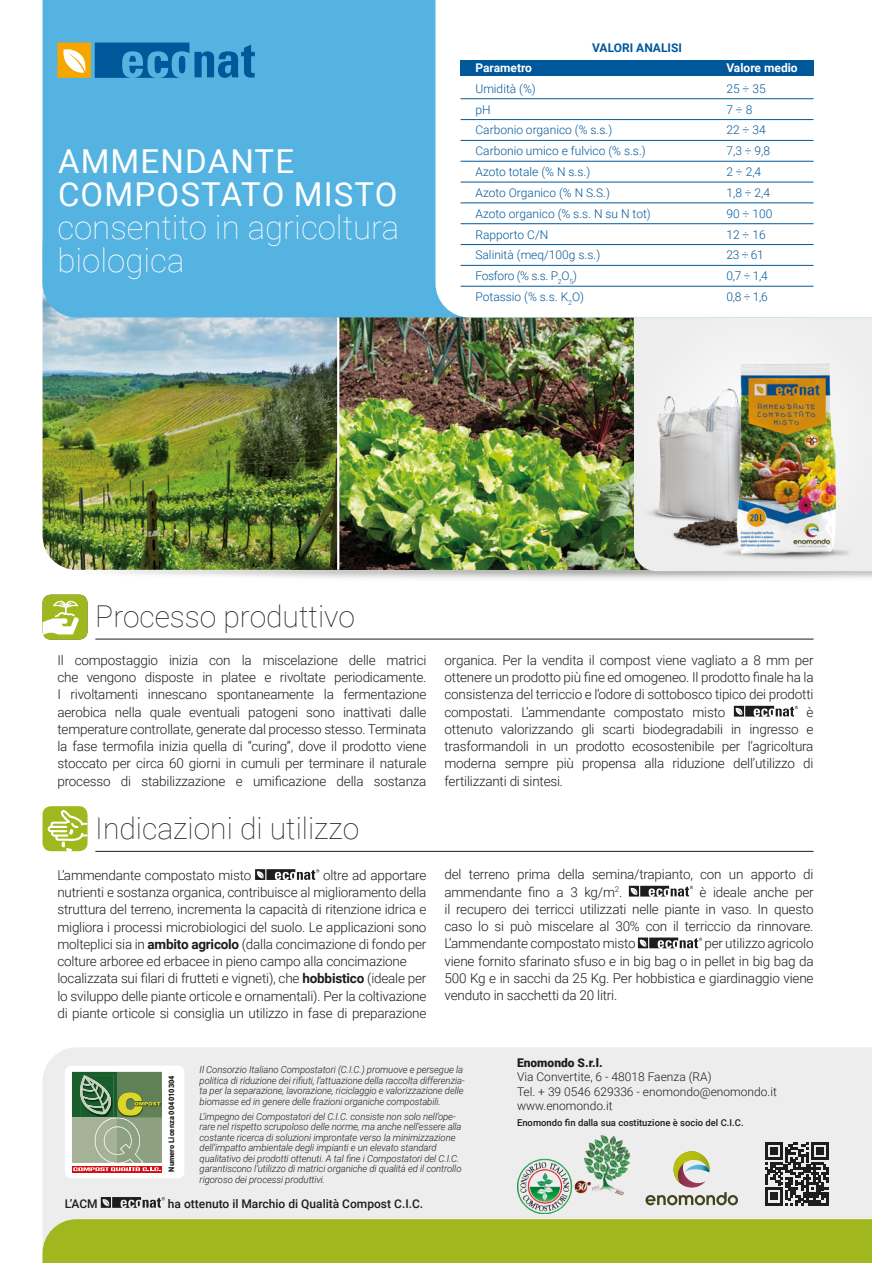
<style>
.page{position:relative;width:872px;height:1263px;background:#fff}
.page>*{position:absolute;margin:0;border:0;box-sizing:border-box;transform-origin:0 0}
.t1{font:100 33px/33px "Roboto";color:#fff}
.t2{font:33px/33px "Roboto";letter-spacing:.035em;color:#fff}
.t3{font:100 30px "Roboto";color:#1d1d1b}
.t4{font:300 13.5px/17.2px "Roboto";letter-spacing:-.015em;color:#1d1d1b;text-align:justify}
.t5{font:300 12px "Roboto";color:#00589b}
.t6{font:300 12px "Roboto";color:#1d1d1b}
.t7{font:500 12px "Roboto";color:#1d1d1b}
.t8{font:700 12px "Roboto";color:#fff}
.t9{font:300 12px "Roboto";letter-spacing:-.025em;color:#00589b}
.t10{font:900 12px "Roboto";color:#1d1d1b}
.t11{font:700 12px "Roboto";color:#00589b}
.t12{font:italic 300 9.75px/10.5px "Roboto";letter-spacing:-.01em;color:#1d1d1b}
.t13{font:500 9.45px "Roboto";color:#1d1d1b}
.t14{font:900 7.5px "Roboto";color:#1d1d1b}
.s1{font-weight:700}
</style>
<div class="page">
<img style="left:42px;top:356px;width:830px;height:246px">
<img style="left:339px;top:317px;width:295px;height:253px">
<div style="left:634px;top:317px;width:238px;height:254px;background:#eee"></div>
<img style="left:43px;top:317px;width:294px;height:253px">
<div style="left:43px;top:0;width:392px;height:317px;background:#54b3e1"></div>
<img style="left:626px;top:376px;width:80px;height:160px">
<img style="left:658px;top:495px;width:55px;height:68px">
<img style="left:706px;top:376px;width:7px;height:174px">
<img style="left:713px;top:352px;width:151px;height:214px">
<svg style="left:435px;top:0;width:379px;height:317px"></svg>
<div style="left:43px;top:1047px;width:829px;height:172px;background:#ededed"></div>
<svg style="left:57px;top:43px;width:198px;height:35px;background:#4789a6"></svg>
<div style="left:43px;top:595px;width:45px;height:45px;background:#a0b81d;border-radius:9px"></div>
<svg style="left:43px;top:601px;width:36px;height:35px"></svg>
<div style="left:43px;top:806px;width:45px;height:45px;background:#a0b81d;border-radius:9px"></div>
<svg style="left:48px;top:810px;width:40px;height:42px"></svg>
<hr style="left:96px;top:639px;width:717px;height:1px;background:#1d1d1b">
<hr style="left:96px;top:851px;width:717px;height:1px;background:#1d1d1b">
<div style="left:460px;top:60px;width:353px;height:15px;background:#00589b"></div>
<hr style="left:461px;top:98px;width:352px;height:1px;background:#00589b">
<hr style="left:461px;top:119px;width:352px;height:1px;background:#00589b">
<hr style="left:461px;top:140px;width:352px;height:1px;background:#00589b">
<hr style="left:461px;top:161px;width:352px;height:1px;background:#00589b">
<svg style="left:734px;top:706px;width:64px;height:10px"></svg>
<svg style="left:255px;top:869px;width:64px;height:11px"></svg>
<svg style="left:629px;top:886px;width:64px;height:10px"></svg>
<svg style="left:638px;top:937px;width:64px;height:11px"></svg>
<hr style="left:461px;top:182px;width:352px;height:1px;background:#00589b">
<hr style="left:461px;top:203px;width:352px;height:1px;background:#00589b">
<hr style="left:461px;top:223px;width:352px;height:1px;background:#00589b">
<hr style="left:461px;top:244px;width:352px;height:1px;background:#00589b">
<hr style="left:461px;top:265px;width:352px;height:1px;background:#00589b">
<hr style="left:461px;top:286px;width:352px;height:1px;background:#00589b">
<div style="left:43px;top:1219px;width:829px;height:44px;background:#a0b81d"></div>
<div style="left:65px;top:1066px;width:119px;height:112px;background:#fff;border-radius:6px"></div>
<div style="left:72px;top:1166px;width:90px;height:6px;background:#d50f14"></div>
<svg style="left:72px;top:1072px;width:90px;height:99px;background:#859873"></svg>
<svg style="left:101px;top:1197px;width:64px;height:11px"></svg>
<img style="left:673px;top:1183px;width:32px;height:4px">
<img style="left:673px;top:1151px;width:36px;height:32px">
<svg style="left:645px;top:1192px;width:93px;height:13px"></svg>
<svg style="left:765px;top:1142px;width:63px;height:63px;background:#686867"></svg>
<img style="left:517px;top:1135px;width:116px;height:78px">
<hr style="left:337px;top:317px;width:2px;height:253px;background:#fff">
<p class="t2" style="left:58px;top:143px;width:341px">AMMENDANTE<br>COMPOSTATO MISTO</p>
<p class="t1" style="left:57px;top:209px;width:343px">consentito in agricoltura biologica</p>
<p class="t11" style="left:592px;top:39px;width:91px">VALORI ANALISI</p>
<p class="t8" style="left:726px;top:59px;width:73px">Valore medio</p>
<p class="t5" style="left:726px;top:80px;width:41px">25 ÷ 35</p>
<p class="t5" style="left:726px;top:101px;width:27px">7 ÷ 8</p>
<p class="t5" style="left:726px;top:122px;width:41px">22 ÷ 34</p>
<p class="t5" style="left:726px;top:143px;width:45px">7,3 ÷ 9,8</p>
<p class="t5" style="left:726px;top:163px;width:36px">2 ÷ 2,4</p>
<p class="t8" style="left:475px;top:59px;width:58px">Parametro</p>
<p class="t5" style="left:475px;top:80px;width:62px">Umidità (%)</p>
<p class="t5" style="left:475px;top:101px;width:17px">pH</p>
<p class="t5" style="left:475px;top:143px;width:172px">Carbonio umico e fulvico (% s.s.)</p>
<p class="t5" style="left:475px;top:122px;width:138px">Carbonio organico (% s.s.)</p>
<p class="t5" style="left:475px;top:163px;width:116px">Azoto totale (% N s.s.)</p>
<p class="t5" style="left:475px;top:184px;width:136px">Azoto Organico (% N S.S.)</p>
<p class="t5" style="left:726px;top:184px;width:45px">1,8 ÷ 2,4</p>
<p class="t5" style="left:475px;top:205px;width:177px">Azoto organico (% s.s. N su N tot)</p>
<p class="t5" style="left:475px;top:226px;width:74px">Rapporto C/N</p>
<p class="t5" style="left:726px;top:226px;width:41px">12 ÷ 16</p>
<p class="t5" style="left:475px;top:247px;width:126px">Salinità (meq/100g s.s.)</p>
<p class="t9" style="left:475px;top:268px;width:103px">Fosforo (% s.s. P<sub>2</sub>O<sub>5</sub>)</p>
<p class="t5" style="left:726px;top:205px;width:47px">90 ÷ 100</p>
<p class="t5" style="left:726px;top:247px;width:39px">23 ÷ 61</p>
<p class="t5" style="left:726px;top:268px;width:43px">0,7 ÷ 1,4</p>
<p class="t5" style="left:475px;top:288px;width:110px">Potassio (% s.s. K<sub>2</sub>O)</p>
<p class="t5" style="left:726px;top:288px;width:43px">0,8 ÷ 1,6</p>
<p class="t3" style="left:95px;top:596px;width:261px">Processo produttivo</p>
<p class="t4" style="left:57px;top:651px;width:370px">Il compostaggio inizia con la miscelazione delle matrici che vengono disposte in platee e rivoltate periodicamente.<br>I rivoltamenti innescano spontaneamente la fermentazione aerobica nella quale eventuali patogeni sono inattivati dalle temperature controllate, generate dal processo stesso. Terminata la fase termofila inizia quella di “curing”, dove il prodotto viene stoccato per circa 60 giorni in cumuli per terminare il naturale processo di stabilizzazione e umificazione della sostanza</p>
<p class="t4" style="left:444px;top:651px;width:370px">organica. Per la vendita il compost viene vagliato a 8 mm per ottenere un prodotto più fine ed omogeneo. Il prodotto finale ha la consistenza del terriccio e l’odore di sottobosco tipico dei prodotti compostati. L’ammendante compostato misto</p>
<p class="t4" style="left:444px;top:703px;width:370px;text-indent:362px">è ottenuto valorizzando gli scarti biodegradabili in ingresso e trasformandoli in un prodotto ecosostenibile per l’agricoltura moderna sempre più propensa alla riduzione dell’utilizzo di fertilizzanti di sintesi.</p>
<p class="t3" style="left:95px;top:807px;width:265px">Indicazioni di utilizzo</p>
<p class="t4" style="left:57px;top:866px;width:370px;text-indent:265px">oltre ad apportare nutrienti e sostanza organica, contribuisce al miglioramento della struttura del terreno, incrementa la capacità di ritenzione idrica e migliora i processi microbiologici del suolo. Le applicazioni sono molteplici sia in <span class="s1">ambito agricolo</span> (dalla concimazione di fondo per</p>
<p class="t4" style="left:57px;top:952px;width:351px">colture arboree ed erbacee in pieno campo alla concimazione</p>
<p class="t4" style="left:57px;top:969px;width:370px">localizzata sui filari di frutteti e vigneti), che <span class="s1">hobbistico</span> (ideale per lo sviluppo delle piante orticole e ornamentali). Per la coltivazione di piante orticole si consiglia un utilizzo in fase di preparazione</p>
<p class="t4" style="left:57px;top:866px;width:195px">L’ammendante compostato misto</p>
<p class="t4" style="left:444px;top:865px;width:370px">del terreno prima della semina/trapianto, con un apporto di ammendante fino a 3 kg/m<sup>2</sup>.</p>
<p class="t4" style="left:444px;top:883px;width:370px;text-indent:255px">è ideale anche per il recupero dei terricci utilizzati nelle piante in vaso. In questo caso lo si può miscelare al 30% con il terriccio da rinnovare.<br>L’ammendante compostato misto</p>
<p class="t4" style="left:444px;top:934px;width:370px;text-indent:260px">per utilizzo agricolo viene fornito sfarinato sfuso e in big bag o in pellet in big bag da 500 Kg e in sacchi da 25 Kg. Per hobbistica e giardinaggio viene venduto in sacchetti da 20 litri.</p>
<p class="t14" style="left:166px;top:1171px;width:98px;rotate:-90deg">Numero Licenza 004010304</p>
<p class="t12" style="left:200px;top:1064px;width:267px">Il Consorzio Italiano Compostatori (C.I.C.) promuove e persegue la politica di riduzione dei rifiuti, l’attuazione della raccolta differenzia&shy;ta per la separazione, lavorazione, riciclaggio e valorizzazione delle biomasse ed in genere delle frazioni organiche compostabili.</p>
<p class="t12" style="left:200px;top:1110px;width:263px">L’impegno dei Compostatori del C.I.C. consiste non solo nell’ope&shy;rare nel rispetto scrupoloso delle norme, ma anche nell’essere alla costante ricerca di soluzioni improntate verso la minimizzazione dell’impatto ambientale degli impianti e un elevato standard qualitativo dei prodotti ottenuti. A tal fine i Compostatori del C.I.C. garantiscono l’utilizzo di matrici organiche di qualità ed il controllo rigoroso dei processi produttivi.</p>
<p class="t7" style="left:65px;top:1195px;width:34px">L’ACM</p>
<p class="t7" style="left:168px;top:1195px;width:257px">ha ottenuto il Marchio di Qualità Compost C.I.C.</p>
<p class="t10" style="left:517px;top:1054px;width:87px">Enomondo S.r.l.</p>
<p class="t6" style="left:517px;top:1068px;width:196px">Via Convertite, 6 - 48018 Faenza (RA)</p>
<p class="t6" style="left:517px;top:1083px;width:261px">Tel. + 39 0546 629336 - enomondo@enomondo.it</p>
<p class="t6" style="left:517px;top:1097px;width:97px">www.enomondo.it</p>
<p class="t13" style="left:517px;top:1116px;width:228px">Enomondo fin dalla sua costituzione è socio del C.I.C.</p>
</div>
